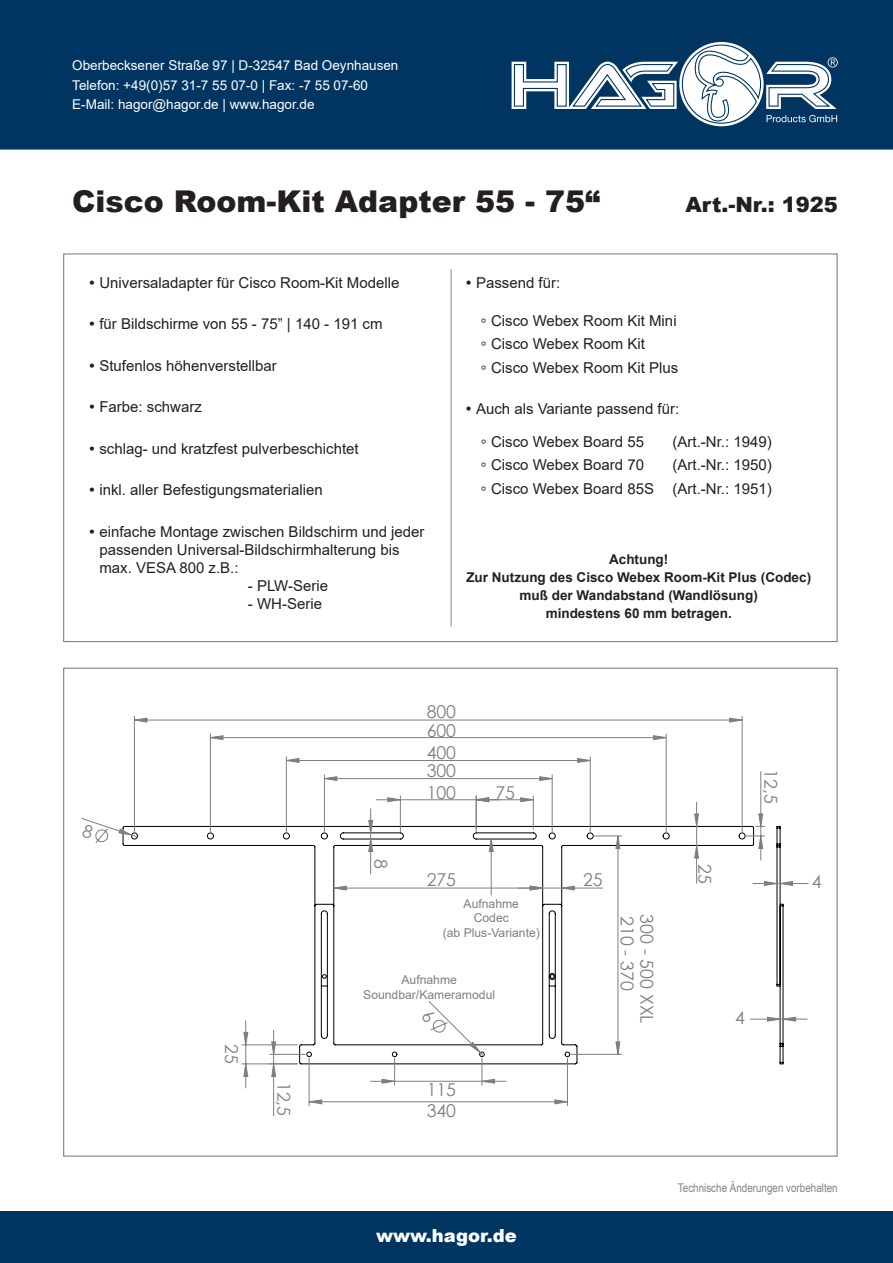
<style>
.page{position:relative;width:893px;height:1263px;background:#fff}
.page>*{position:absolute;margin:0;border:0;box-sizing:border-box;transform-origin:0 0}
.t1{font:900 30px "Arial";color:#231f20}
.t2{font:900 21px "Arial";color:#231f20}
.t3{font:900 18px "Arial";color:#fff}
.t4{font:17.7px/21.1px "Century Gothic";color:#7c7f81}
.t5{font:15px/23.5px "Arial";color:#231f20}
.t6{font:13.5px/19.5px "Arial";color:#fff}
.t7{font:700 13.5px/18px "Arial";color:#231f20;text-align:center}
.t8{font:12.15px/14.5px "Arial";color:#7c7f81;text-align:center}
.t9{font:12px "Arial Narrow";color:#808285}
</style>
<div class="page">
<div style="left:0;top:1212px;width:893px;height:51px;background:#003562"></div>
<div style="left:0;top:0;width:893px;height:150px;background:#003562"></div>
<svg style="left:483px;top:39px;width:376px;height:92px"></svg>
<svg style="left:780px;top:1043px;width:4px;height:21px"></svg>
<hr style="left:783px;top:906px;width:1px;height:137px;background:#000001">
<hr style="left:780px;top:906px;width:1px;height:137px;background:#000001">
<svg style="left:777px;top:826px;width:4px;height:21px"></svg>
<hr style="left:780px;top:847px;width:1px;height:137px;background:#000001">
<hr style="left:777px;top:847px;width:1px;height:137px;background:#000001">
<hr style="left:324px;top:775px;width:1px;height:57px;background:#7c7f81">
<hr style="left:552px;top:775px;width:1px;height:57px;background:#7c7f81">
<hr style="left:395px;top:1081px;width:87px;height:1px;background:#7c7f81">
<hr style="left:134px;top:720px;width:608px;height:1px;background:#7c7f81">
<hr style="left:134px;top:716px;width:1px;height:116px;background:#7c7f81">
<hr style="left:742px;top:716px;width:1px;height:116px;background:#7c7f81">
<hr style="left:210px;top:737px;width:456px;height:1px;background:#7c7f81">
<hr style="left:210px;top:734px;width:1px;height:98px;background:#7c7f81">
<hr style="left:666px;top:734px;width:1px;height:98px;background:#7c7f81">
<hr style="left:286px;top:760px;width:304px;height:1px;background:#7c7f81">
<hr style="left:286px;top:757px;width:1px;height:75px;background:#7c7f81">
<hr style="left:590px;top:757px;width:1px;height:75px;background:#7c7f81">
<hr style="left:273px;top:1064px;width:1px;height:52px;background:#7c7f81">
<hr style="left:760px;top:771px;width:1px;height:55px;background:#7c7f81">
<svg style="left:696px;top:802px;width:1px;height:12px"></svg>
<hr style="left:242px;top:1063px;width:55px;height:1px;background:#7c7f81">
<hr style="left:242px;top:1044px;width:55px;height:1px;background:#7c7f81">
<svg style="left:245px;top:1076px;width:1px;height:12px"></svg>
<svg style="left:370px;top:1076px;width:25px;height:9px"></svg>
<svg style="left:135px;top:717px;width:13px;height:6px"></svg>
<svg style="left:729px;top:717px;width:14px;height:6px"></svg>
<svg style="left:210px;top:735px;width:14px;height:5px"></svg>
<svg style="left:653px;top:735px;width:14px;height:5px"></svg>
<svg style="left:285px;top:758px;width:15px;height:5px"></svg>
<svg style="left:577px;top:758px;width:14px;height:5px"></svg>
<svg style="left:244px;top:814px;width:519px;height:262px"></svg>
<hr style="left:567px;top:1058px;width:1px;height:48px;background:#7c7f81">
<hr style="left:309px;top:1058px;width:1px;height:48px;background:#7c7f81">
<svg style="left:270px;top:1030px;width:27px;height:47px"></svg>
<svg style="left:615px;top:1041px;width:6px;height:14px"></svg>
<svg style="left:594px;top:835px;width:28px;height:14px"></svg>
<hr style="left:491px;top:839px;width:1px;height:56px;background:#7c7f81">
<svg style="left:324px;top:776px;width:251px;height:115px"></svg>
<svg style="left:308px;top:1099px;width:259px;height:6px"></svg>
<hr style="left:750px;top:1019px;width:30px;height:1px;background:#7c7f81">
<svg style="left:753px;top:881px;width:55px;height:5px"></svg>
<svg style="left:767px;top:1016px;width:40px;height:6px"></svg>
<hr style="left:450px;top:269px;width:2px;height:358px;background:#b0b1b5">
<svg style="left:81px;top:818px;width:57px;height:26px"></svg>
<svg style="left:421px;top:1000px;width:85px;height:85px"></svg>
<p class="t6" style="left:72px;top:56px;width:328px">Oberbecksener Straße 97 | D-32547 Bad Oeynhausen<br>Telefon: +49(0)57 31-7 55 07-0 | Fax: -7 55 07-60<br>E-Mail: hagor@hagor.de | www.hagor.de</p>
<h1 class="t1" style="left:72px;top:179px;width:529px">Cisco Room-Kit Adapter 55 - 75“</h1>
<h2 class="t2" style="left:685px;top:190px;width:154px">Art.-Nr.: 1925</h2>
<p class="t5" style="left:99px;top:270px;width:302px">Universaladapter für Cisco Room-Kit Modelle</p>
<p class="t5" style="left:99px;top:312px;width:285px">für Bildschirme von 55 - 75” | 140 - 191 cm</p>
<p class="t5" style="left:99px;top:353px;width:179px">Stufenlos höhenverstellbar</p>
<p class="t5" style="left:99px;top:395px;width:104px">Farbe: schwarz</p>
<p class="t5" style="left:99px;top:436px;width:261px">schlag- und kratzfest pulverbeschichtet</p>
<p class="t5" style="left:99px;top:478px;width:225px">inkl. aller Befestigungsmaterialien</p>
<p class="t5" style="left:99px;top:522px;width:327px;line-height:18px">einfache Montage zwischen Bildschirm und jeder passenden Universal-Bildschirmhalterung bis max. VESA 800 z.B.:</p>
<p class="t5" style="left:248px;top:574px;width:82px">- PLW-Serie</p>
<p class="t5" style="left:248px;top:592px;width:76px">- WH-Serie</p>
<p class="t5" style="left:476px;top:270px;width:86px">Passend für:</p>
<p class="t5" style="left:491px;top:308px;width:189px">Cisco Webex Room Kit Mini<br>Cisco Webex Room Kit<br>Cisco Webex Room Kit Plus</p>
<p class="t5" style="left:491px;top:393px;width:190px;line-height:32.5px;text-indent:-15px">Auch als Variante passend für:<br>Cisco Webex Board 55</p>
<p class="t5" style="left:673px;top:430px;width:101px">(Art.-Nr.: 1949)</p>
<p class="t5" style="left:491px;top:453px;width:155px">Cisco Webex Board 70</p>
<p class="t5" style="left:491px;top:453px;width:282px;text-align:right">(Art.-Nr.: 1950)<br>Cisco Webex Board 85S (Art.-Nr.: 1951)</p>
<p class="t7" style="left:466px;top:551px;width:346px">Achtung!<br>Zur Nutzung des Cisco Webex Room-Kit Plus (Codec) muß der Wandabstand (Wandlösung)<br>mindestens 60 mm betragen.</p>
<p class="t4" style="left:427px;top:701px;width:31px">800</p>
<p class="t4" style="left:427px;top:719px;width:31px">600</p>
<p class="t4" style="left:427px;top:741px;width:31px">400</p>
<p class="t4" style="left:392px;top:859px;width:11px;rotate:90deg">8</p>
<p class="t4" style="left:427px;top:760px;width:31px">300</p>
<p class="t4" style="left:427px;top:781px;width:31px">100</p>
<p class="t4" style="left:495px;top:781px;width:21px">75</p>
<p class="t4" style="left:782px;top:769px;width:36px;rotate:90deg">12,5</p>
<p class="t4" style="left:716px;top:864px;width:21px;rotate:90deg">25</p>
<p class="t4" style="left:427px;top:869px;width:31px">275</p>
<p class="t4" style="left:812px;top:871px;width:11px">4</p>
<p class="t4" style="left:583px;top:869px;width:21px">25</p>
<p class="t4" style="left:242px;top:1044px;width:21px;rotate:90deg">25</p>
<p class="t4" style="left:295px;top:1082px;width:36px;rotate:90deg">12,5</p>
<p class="t8" style="left:443px;top:896px;width:99px">Aufnahme<br>Codec<br>(ab Plus-Variante)</p>
<p class="t8" style="left:363px;top:972px;width:133px">Aufnahme<br>Soundbar/Kameramodul</p>
<p class="t4" style="left:427px;top:1079px;width:31px">115<br>340</p>
<p class="t3" style="left:376px;top:1222px;width:142px">www.hagor.de</p>
<p class="t4" style="left:638px;top:916px;width:76px;rotate:90deg">210 - 370</p>
<p class="t4" style="left:658px;top:914px;width:111px;rotate:90deg">300 - 500 XXL</p>
<p class="t4" style="left:735px;top:1007px;width:11px">4</p>
<p class="t9" style="left:678px;top:1179px;width:161px">Technische Änderungen vorbehalten</p>
</div>
